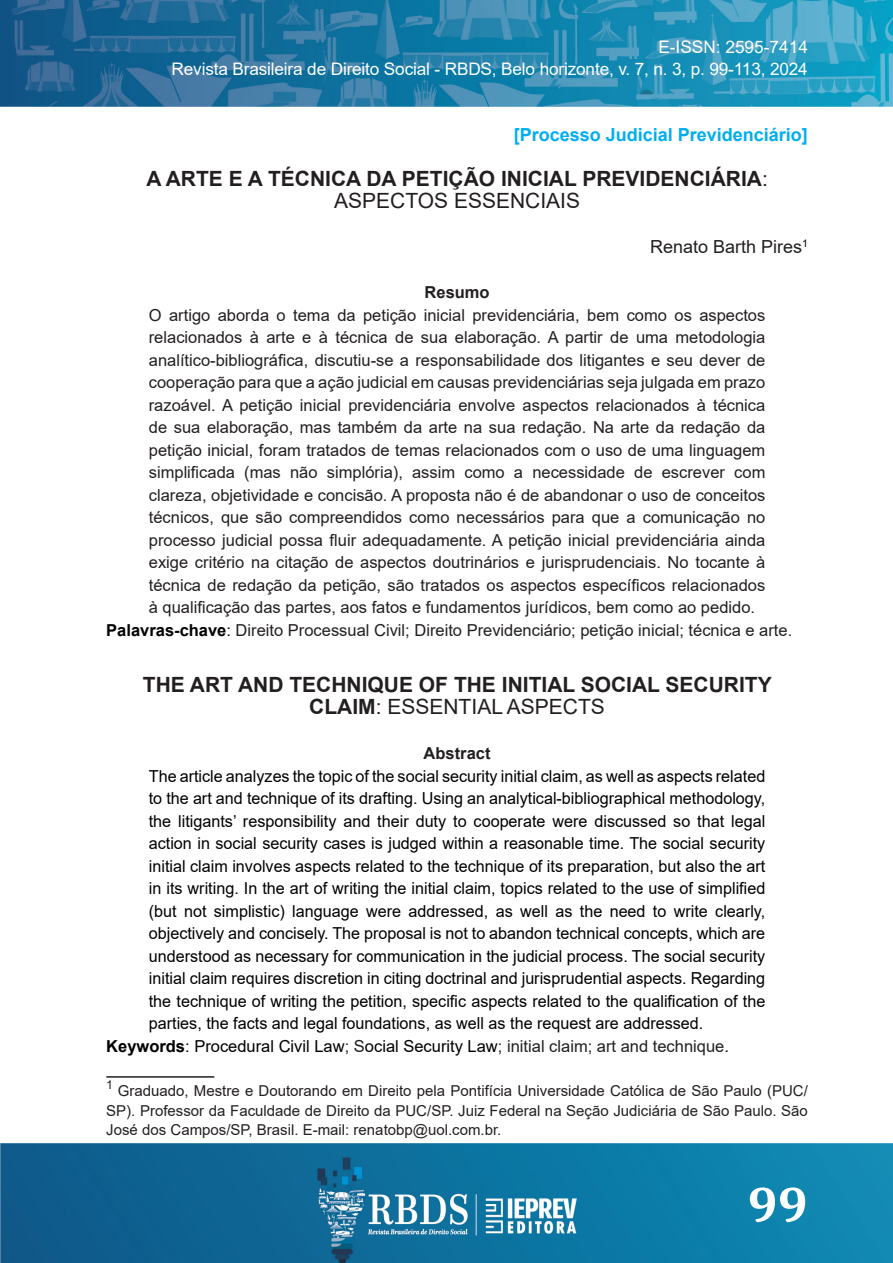
<style>
.page{position:relative;width:893px;height:1263px;background:#fff}
.page>*{position:absolute;margin:0;border:0;box-sizing:border-box;transform-origin:0 0}
.t1{font:700 51px "Cambria";color:#fff}
.TÍTULO_DO_ARTIGO_RBD{font:700 21px/22.5px "Arial";color:#231f20;text-align:center}
.TÍTULO_DO_ARTIGO_RBD-2{font:21px "Arial";color:#231f20}
.NORMAL_RBDS{font:700 18px "Arial";color:#00aeef}
.NORMAL_RBDS-2{font:18px "Arial";color:#231f20}
.t2{font:17.25px/22.5px "Arial";letter-spacing:-.01em;color:#fff;text-align:right}
.RESUMO_RBDS{font:16.5px/22.5px "Arial";color:#231f20;text-align:justify}
.RESUMO_RBDS-2{font:16.5px/22.5px "Arial";color:#000;text-align:justify}
.RESUMO_RBDS-3{font:700 16.5px "Arial";color:#231f20}
.NOTA_DE_RODAPÉ_RBDS{font:15px/19.5px "Arial";color:#231f20;text-align:justify}
.NOTA_DE_RODAPÉ_RBDS-2{font:12.3px "Arial";color:#231f20}
.s1{font-weight:400}
.s2{font-weight:700;color:#000}
.s3{color:#000}
.s4{font-weight:700}
.s5{color:#231f20}
</style>
<div class="page">
<img style="left:0;top:0;width:893px;height:106px">
<img style="left:0;top:1144px;width:893px;height:119px">
<hr style="left:106px;top:1076px;width:108px;height:2px;background:#231f20">
<p class="t2" style="left:172px;top:36px;width:638px">E-ISSN: 2595-7414<br>Revista Brasileira de Direito Social - RBDS, Belo horizonte, v. 7, n. 3, p. 99-113, 2024</p>
<p class="NORMAL_RBDS" style="left:514px;top:122px;width:296px">[Processo Judicial Previdenciário]</p>
<p class="TÍTULO_DO_ARTIGO_RBD" style="left:146px;top:167px;width:623px">A ARTE E A TÉCNICA DA PETIÇÃO INICIAL PREVIDENCIÁRIA<span class="s1">:</span></p>
<p class="TÍTULO_DO_ARTIGO_RBD-2" style="left:334px;top:186px;width:247px">ASPECTOS ESSENCIAIS</p>
<p class="NORMAL_RBDS-2" style="left:650px;top:234px;width:159px">Renato Barth Pires<sup>1</sup></p>
<p class="RESUMO_RBDS-3" style="left:425px;top:281px;width:67px">Resumo</p>
<p class="RESUMO_RBDS" style="left:149px;top:304px;width:618px">O artigo aborda o tema da petição inicial previdenciária, bem como os aspectos relacionados à arte e à técnica de sua elaboração. A partir de uma metodologia analítico-bibliográfica, discutiu-se a responsabilidade dos litigantes e seu dever de cooperação para que a ação judicial em causas previdenciárias seja julgada em prazo razoável. A petição inicial previdenciária envolve aspectos relacionados à técnica de sua elaboração, mas também da arte na sua redação. Na arte da redação da petição inicial, foram tratados de temas relacionados com o uso de uma linguagem simplificada (mas não simplória), assim como a necessidade de escrever com clareza, objetividade e concisão. A proposta não é de abandonar o uso de conceitos técnicos, que são compreendidos como necessários para que a comunicação no processo judicial possa fluir adequadamente. A petição inicial previdenciária ainda exige critério na citação de aspectos doutrinários e jurisprudenciais. No tocante à técnica de redação da petição, são tratados os aspectos específicos relacionados à qualificação das partes, aos fatos e fundamentos jurídicos, bem como ao pedido.</p>
<p class="RESUMO_RBDS" style="left:106px;top:619px;width:687px"><span class="s2">Palavras-chave</span><span class="s3">:</span> Direito Processual Civil; Direito Previdenciário; petição inicial; técnica e arte.</p>
<p class="TÍTULO_DO_ARTIGO_RBD" style="left:143px;top:673px;width:630px">THE ART AND TECHNIQUE OF THE INITIAL SOCIAL SECURITY<br>CLAIM<span class="s1">: ESSENTIAL ASPECTS</span></p>
<p class="RESUMO_RBDS-3" style="left:424px;top:742px;width:68px">Abstract</p>
<p class="RESUMO_RBDS-2" style="left:149px;top:765px;width:618px">The article analyzes the topic of the social security initial claim, as well as aspects related to the art and technique of its drafting. Using an analytical-bibliographical methodology, the litigants’ responsibility and their duty to cooperate were discussed so that legal action in social security cases is judged within a reasonable time. The social security initial claim involves aspects related to the technique of its preparation, but also the art in its writing. In the art of writing the initial claim, topics related to the use of simplified (but not simplistic) language were addressed, as well as the need to write clearly, objectively and concisely. The proposal is not to abandon technical concepts, which are understood as necessary for communication in the judicial process. The social security initial claim requires discretion in citing doctrinal and jurisprudential aspects. Regarding the technique of writing the petition, specific aspects related to the qualification of the parties, the facts and legal foundations, as well as the request are addressed.</p>
<p class="RESUMO_RBDS-2" style="left:106px;top:1035px;width:624px"><span class="s4">Keywords</span>: Procedural Civil Law<span class="s5">; S</span>ocial Security Law<span class="s5">; initial claim; art and technique</span>.</p>
<p class="NOTA_DE_RODAPÉ_RBDS-2" style="left:106px;top:1076px;width:8px">1</p>
<p class="NOTA_DE_RODAPÉ_RBDS" style="left:106px;top:1081px;width:703px;text-indent:12px">Graduado, Mestre e Doutorando em Direito pela Pontifícia Universidade Católica de São Paulo (PUC/ SP). Professor da Faculdade de Direito da PUC/SP. Juiz Federal na Seção Judiciária de São Paulo. São José dos Campos/SP, Brasil. E-mail: renatobp@uol.com.br.</p>
<h1 class="t1" style="left:747px;top:1168px;width:62px">99</h1>
</div>
